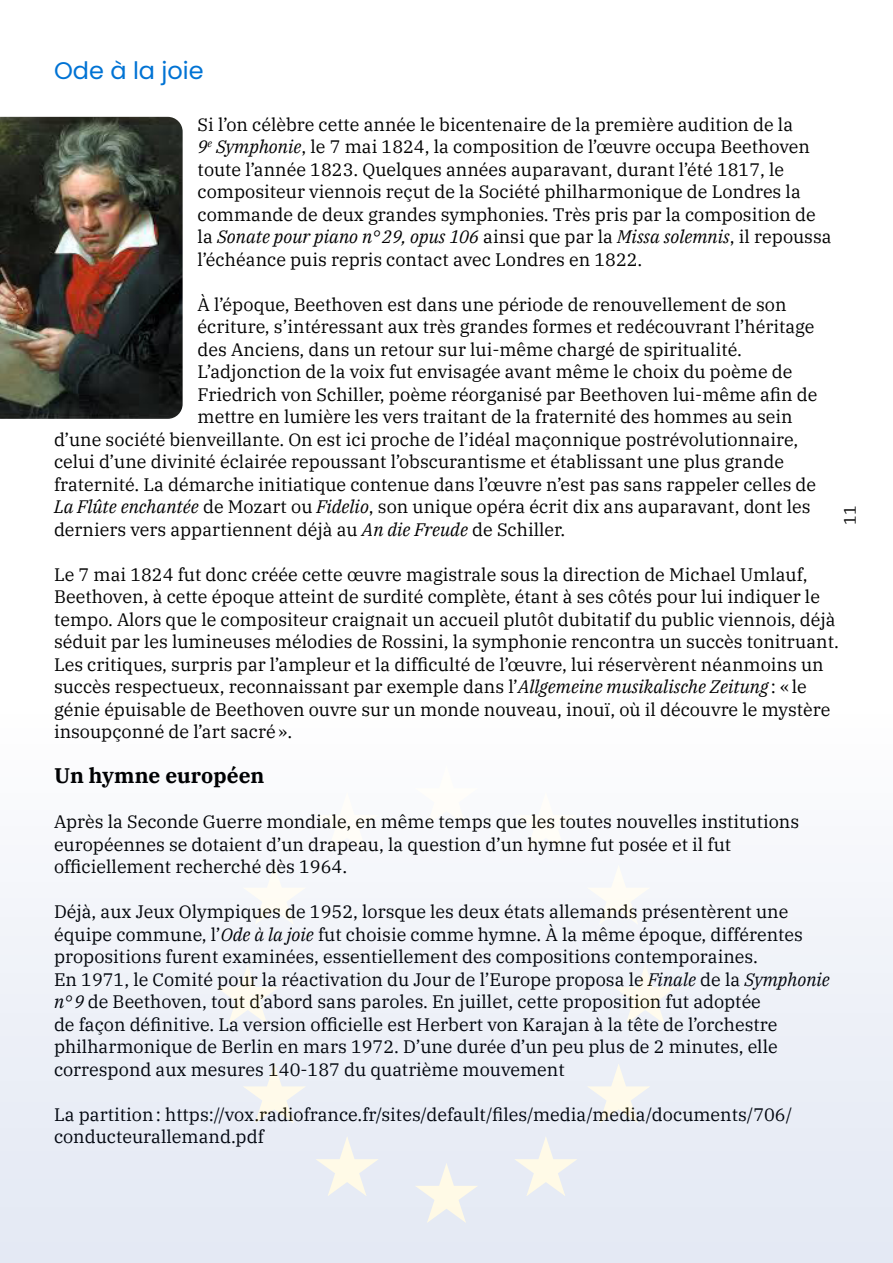
<style>
.page{position:relative;width:893px;height:1263px;background:#fff}
.page>*{position:absolute;margin:0;border:0;box-sizing:border-box;transform-origin:0 0}
.t1{font:24px "Poppins";color:#0073d4}
.t2{font:700 21px "IBM Plex Serif";color:#000}
.t3{font:18px/22.5px "IBM Plex Serif";color:#000}
.t4{font:16.5px "IBM Plex Serif";color:#000}
.s1{font-style:italic}
</style>
<div class="page">
<img style="left:0;top:117px;width:183px;height:302px">
<div style="left:0;top:699px;width:893px;height:564px;background:linear-gradient(to right,#f0f3f9,#f0f3f9)"></div>
<svg style="left:415px;top:765px;width:63px;height:60px"></svg>
<svg style="left:415px;top:1163px;width:63px;height:60px;background:#eeefef"></svg>
<svg style="left:216px;top:964px;width:63px;height:60px"></svg>
<svg style="left:316px;top:792px;width:63px;height:60px"></svg>
<svg style="left:243px;top:865px;width:63px;height:60px"></svg>
<svg style="left:243px;top:1063px;width:63px;height:60px;background:#f0f1f2"></svg>
<svg style="left:316px;top:1136px;width:63px;height:60px;background:#eef0f0"></svg>
<svg style="left:614px;top:964px;width:63px;height:60px"></svg>
<svg style="left:514px;top:792px;width:63px;height:60px"></svg>
<svg style="left:587px;top:865px;width:63px;height:60px"></svg>
<svg style="left:587px;top:1063px;width:63px;height:60px;background:#f0f1f2"></svg>
<svg style="left:514px;top:1136px;width:63px;height:60px;background:#eef0f0"></svg>
<h1 class="t1" style="left:54px;top:57px;width:151px">Ode à la joie</h1>
<p class="t3" style="left:198px;top:111px;width:635px">Si l’on célèbre cette année le bicentenaire de la première audition de la<br><span class="s1">9</span><sup>e</sup> <span class="s1">Symphonie</span>, le 7 mai 1824, la composition de l’œuvre occupa Beethoven toute l’année 1823. Quelques années auparavant, durant l’été 1817, le compositeur viennois reçut de la Société philharmonique de Londres la commande de deux grandes symphonies. Très pris par la composition de la <span class="s1">Sonate pour piano n°29, opus 106</span> ainsi que par la <span class="s1">Missa solemnis</span>, il repoussa l’échéance puis repris contact avec Londres en 1822.</p>
<p class="t3" style="left:198px;top:291px;width:590px">À l’époque, Beethoven est dans une période de renouvellement de son</p>
<p class="t3" style="left:198px;top:314px;width:618px">écriture, s’intéressant aux très grandes formes et redécouvrant l’héritage</p>
<p class="t3" style="left:198px;top:336px;width:546px">des Anciens, dans un retour sur lui-même chargé de spiritualité.</p>
<p class="t3" style="left:198px;top:359px;width:596px">L’adjonction de la voix fut envisagée avant même le choix du poème de</p>
<p class="t3" style="left:198px;top:381px;width:621px">Friedrich von Schiller, poème réorganisé par Beethoven lui-même afin de</p>
<p class="t3" style="left:198px;top:404px;width:597px">mettre en lumière les vers traitant de la fraternité des hommes au sein</p>
<p class="t3" style="left:54px;top:426px;width:746px">d’une société bienveillante. On est ici proche de l’idéal maçonnique postrévolutionnaire,</p>
<p class="t3" style="left:54px;top:449px;width:731px">celui d’une divinité éclairée repoussant l’obscurantisme et établissant une plus grande</p>
<p class="t3" style="left:54px;top:471px;width:764px">fraternité. La démarche initiatique contenue dans l’œuvre n’est pas sans rappeler celles de</p>
<p class="t3" style="left:54px;top:494px;width:758px"><span class="s1">La Flûte enchantée</span> de Mozart ou <span class="s1">Fidelio</span>, son unique opéra écrit dix ans auparavant, dont les</p>
<p class="t3" style="left:54px;top:516px;width:513px">derniers vers appartiennent déjà au <span class="s1">An die Freude</span> de Schiller.</p>
<p class="t3" style="left:54px;top:561px;width:786px">Le 7 mai 1824 fut donc créée cette œuvre magistrale sous la direction de Michael Umlauf, Beethoven, à cette époque atteint de surdité complète, étant à ses côtés pour lui indiquer le tempo. Alors que le compositeur craignait un accueil plutôt dubitatif du public viennois, déjà séduit par les lumineuses mélodies de Rossini, la symphonie rencontra un succès tonitruant.<br>Les critiques, surpris par l’ampleur et la difficulté de l’œuvre, lui réservèrent néanmoins un succès respectueux, reconnaissant par exemple dans l’<span class="s1">Allgemeine musikalische Zeitung</span> : «le génie épuisable de Beethoven ouvre sur un monde nouveau, inouï, où il découvre le mystère insoupçonné de l’art sacré».</p>
<p class="t2" style="left:54px;top:759px;width:212px">Un hymne européen</p>
<p class="t3" style="left:54px;top:809px;width:747px">Après la Seconde Guerre mondiale, en même temps que les toutes nouvelles institutions européennes se dotaient d’un drapeau, la question d’un hymne fut posée et il fut officiellement recherché dès 1964.</p>
<p class="t3" style="left:54px;top:899px;width:777px">Déjà, aux Jeux Olympiques de 1952, lorsque les deux états allemands présentèrent une équipe commune, l’<span class="s1">Ode à la joie</span> fut choisie comme hymne. À la même époque, différentes propositions furent examinées, essentiellement des compositions contemporaines.<br>En 1971, le Comité pour la réactivation du Jour de l’Europe proposa le <span class="s1">Finale</span> de la <span class="s1">Symphonie n°9</span> de Beethoven, tout d’abord sans paroles. En juillet, cette proposition fut adoptée<br>de façon définitive. La version officielle est Herbert von Karajan à la tête de l’orchestre philharmonique de Berlin en mars 1972. D’une durée d’un peu plus de 2 minutes, elle correspond aux mesures 140-187 du quatrième mouvement</p>
<p class="t3" style="left:54px;top:1101px;width:740px">La partition: https://vox.radiofrance.fr/sites/default/files/media/media/documents/706/ conducteurallemand.pdf</p>
<p class="t4" style="left:837px;top:525px;width:21px;rotate:-90deg">11</p>
</div>
